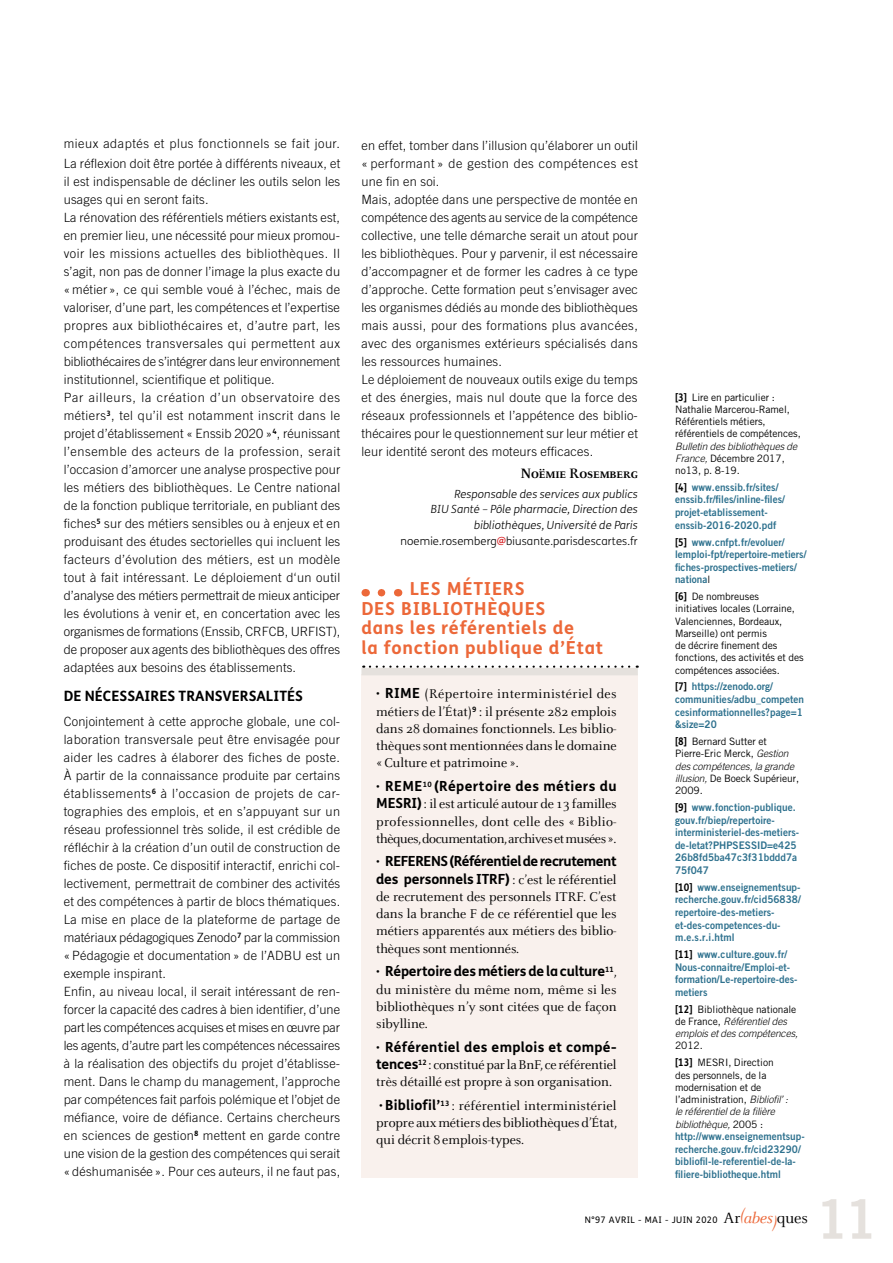
<style>
.page{position:relative;width:893px;height:1263px;background:#fff}
.page>*{position:absolute;margin:0;border:0;box-sizing:border-box;transform-origin:0 0}
.t1{font:54px "Trade Gothic Bold Two";color:#e5e1dd}
.Titre_encadré{font:700 18px/19.5px "FS Me";letter-spacing:.04em;color:#ec6839}
.Signature_nom{font:700 15px "Celeste Caps";letter-spacing:-.005em;color:#000}
.Inter_ABES{font:700 14.25px "FS Me";letter-spacing:.005em;color:#000}
.Texte_encadré{font:13.95px/17.2px "Celeste";color:#000;text-align:justify}
.TEXTE_COUrant_Trade{font:300 12.75px/18px "Trade Gothic";letter-spacing:.015em;color:#000;text-align:justify}
.TEXTE_COUrant_Trade-2{font:300 12.75px "Trade Gothic";letter-spacing:.04em;color:#000}
.Signature{font:italic 300 11.25px/15.8px "FS Me";letter-spacing:.01em;color:#000;text-align:right}
.Signature-2{font:300 11.25px "FS Me";letter-spacing:.01em;color:#000}
.Note{font:10.5px/12.6px "Trade Gothic Bold Two";letter-spacing:.005em;color:#2e718e;scale:.95 1}
.Note-2{font:10.2px/12.3px "Trade Gothic";letter-spacing:-.005em;color:#000}
.Note-3{font:italic 300 10.2px/12.3px "Trade Gothic";letter-spacing:-.005em;color:#000}
.t2{font:9px "FS Me";letter-spacing:.05em;color:#000}
.s1{font-weight:400;color:#d51c20}
.s2{font-family:"FS Me";font-weight:700}
.s3{font-family:"FS Me";font-weight:700;font-size:10.5px}
.s4{font-weight:300;font-style:italic}
.s5{font-family:"FS Me";font-weight:700;color:#000}
.s6{font-family:"Trade Gothic";font-size:10.2px;color:#000}
.s7{font-family:"FS Me";font-weight:700;font-style:normal;font-size:10.5px}
.s8{font-weight:400;font-style:normal}
.s9{font-family:"Celeste";font-size:16.5px}
.s10{font-family:"Celeste";font-style:italic;font-size:16.5px;color:#ec6839}
</style>
<div class="page">
<div style="left:361px;top:674px;width:277px;height:504px;background:#f9f1ed"></div>
<svg style="left:370px;top:665px;width:268px;height:3px"></svg>
<div style="left:361px;top:668px;width:277px;height:7px;background:#e5e1dd"></div>
<svg style="left:381px;top:589px;width:5px;height:7px"></svg>
<p class="TEXTE_COUrant_Trade-2" style="left:64px;top:136px;width:278px">mieux adaptés et plus fonctionnels se fait jour.</p>
<p class="TEXTE_COUrant_Trade" style="left:64px;top:154px;width:278px">La réflexion doit être portée à différents niveaux, et il est indispensable de décliner les outils selon les usages qui en seront faits.</p>
<p class="TEXTE_COUrant_Trade" style="left:64px;top:208px;width:278px">La rénovation des référentiels métiers existants est, en premier lieu, une nécessité pour mieux promou&shy;voir les missions actuelles des bibliothèques. Il s’agit, non pas de donner l’image la plus exacte du « métier », ce qui semble voué à l’échec, mais de valoriser, d’une part, les compétences et l’expertise propres aux bibliothécaires et, d’autre part, les compétences transversales qui permettent aux bibliothécaires de s’intégrer dans leur environnement institutionnel, scientifique et politique.</p>
<p class="TEXTE_COUrant_Trade" style="left:64px;top:388px;width:278px">Par ailleurs, la création d’un observatoire des métiers<sup>3</sup>, tel qu’il est notamment inscrit dans le projet d’établissement « Enssib 2020 »<sup>4</sup>, réunissant l’ensemble des acteurs de la profession, serait l’occasion d’amorcer une analyse prospective pour les métiers des bibliothèques. Le Centre national de la fonction publique territoriale, en publiant des fiches<sup>5</sup> sur des métiers sensibles ou à enjeux et en produisant des études sectorielles qui incluent les facteurs d’évolution des métiers, est un modèle tout à fait intéressant. Le déploiement d‘un outil d’analyse des métiers permettrait de mieux anticiper les évolutions à venir et, en concertation avec les organismes de formations (Enssib, CRFCB, URFIST), de proposer aux agents des bibliothèques des offres adaptées aux besoins des établissements.</p>
<p class="Inter_ABES" style="left:64px;top:685px;width:241px">DE NÉCESSAIRES TRANSVERSALITÉS</p>
<p class="TEXTE_COUrant_Trade" style="left:64px;top:712px;width:278px">Conjointement à cette approche globale, une col&shy;laboration transversale peut être envisagée pour aider les cadres à élaborer des fiches de poste.<br>À partir de la connaissance produite par certains établissements<sup>6</sup> à l’occasion de projets de car&shy;tographies des emplois, et en s’appuyant sur un réseau professionnel très solide, il est crédible de réfléchir à la création d’un outil de construction de fiches de poste. Ce dispositif interactif, enrichi col&shy;lectivement, permettrait de combiner des activités et des compétences à partir de blocs thématiques.<br>La mise en place de la plateforme de partage de matériaux pédagogiques Zenodo<sup>7</sup> par la commission « Pédagogie et documentation » de l’ADBU est un exemple inspirant.</p>
<p class="TEXTE_COUrant_Trade" style="left:64px;top:982px;width:278px">Enfin, au niveau local, il serait intéressant de ren&shy;forcer la capacité des cadres à bien identifier, d’une part les compétences acquises et mises en œuvre par les agents, d’autre part les compétences nécessaires à la réalisation des objectifs du projet d’établisse&shy;ment. Dans le champ du management, l’approche par compétences fait parfois polémique et l’objet de méfiance, voire de défiance. Certains chercheurs en sciences de gestion<sup>8</sup> mettent en garde contre une vision de la gestion des compétences qui serait « déshumanisée ». Pour ces auteurs, il ne faut pas,</p>
<p class="TEXTE_COUrant_Trade" style="left:361px;top:136px;width:278px">en effet, tomber dans l’illusion qu’élaborer un outil « performant » de gestion des compétences est une fin en soi.</p>
<p class="TEXTE_COUrant_Trade" style="left:361px;top:190px;width:278px">Mais, adoptée dans une perspective de montée en compétence des agents au service de la compétence collective, une telle démarche serait un atout pour les bibliothèques. Pour y parvenir, il est nécessaire d’accompagner et de former les cadres à ce type d’approche. Cette formation peut s’envisager avec les organismes dédiés au monde des bibliothèques mais aussi, pour des formations plus avancées, avec des organismes extérieurs spécialisés dans les ressources humaines.</p>
<p class="TEXTE_COUrant_Trade" style="left:361px;top:370px;width:278px">Le déploiement de nouveaux outils exige du temps et des énergies, mais nul doute que la force des réseaux professionnels et l’appétence des biblio&shy;thécaires pour le questionnement sur leur métier et leur identité seront des moteurs efficaces.</p>
<p class="Signature_nom" style="left:520px;top:465px;width:119px">Noëmie Rosemberg</p>
<p class="Signature" style="left:454px;top:485px;width:185px">Responsable des services aux publics</p>
<p class="Signature" style="left:431px;top:501px;width:208px">BIU Santé – Pôle pharmacie, Direction des bibliothèques, Université de Paris</p>
<p class="Signature-2" style="left:400px;top:533px;width:239px">noemie.rosemberg<span class="s1">@</span>biusante.parisdescartes.fr</p>
<p class="Titre_encadré" style="left:361px;top:578px;width:186px;text-indent:48px">LES MÉTIERS<br>DES BIBLIOTHÈQUES</p>
<p class="Titre_encadré" style="left:361px;top:617px;width:243px">dans les référentiels de<br>la fonction publique d’État</p>
<p class="Texte_encadré" style="left:376px;top:686px;width:242px">• <span class="s2">RIME</span> (Répertoire interministériel des métiers de l’État)<sup>9</sup> : il présente 282 emplois dans 28 domaines fonctionnels. Les biblio&shy;thèques sont mentionnées dans le domaine «Culture et patrimoine ».</p>
<p class="Texte_encadré" style="left:376px;top:779px;width:242px">• <span class="s2">REME</span><sup>10</sup> <span class="s2">(Répertoire des métiers du MESRI)</span> : il est articulé autour de 13 familles professionnelles, dont celle des « Biblio&shy;thèques, documentation, archives et musées».</p>
<p class="Texte_encadré" style="left:376px;top:854px;width:242px">• <span class="s2">REFERENS (Référentiel de recrutement des personnels ITRF)</span> : c’est le référentiel de recrutement des personnels ITRF. C’est dans la branche F de ce référentiel que les métiers apparentés aux métiers des biblio&shy;thèques sont mentionnés.</p>
<p class="Texte_encadré" style="left:376px;top:964px;width:242px">• <span class="s2">Répertoire des métiers de la culture</span><sup>11</sup>, du ministère du même nom, même si les bibliothèques n’y sont citées que de façon sibylline.</p>
<p class="Texte_encadré" style="left:376px;top:1039px;width:242px">• <span class="s2">Référentiel des emplois et compé&shy;tences</span><sup>12</sup> : constitué par la BnF, ce référentiel très détaillé est propre à son organisation.</p>
<p class="Texte_encadré" style="left:376px;top:1097px;width:242px">• <span class="s2">Bibliofil’</span><sup>13</sup> : référentiel interministériel propre aux métiers des bibliothèques d’État, qui décrit 8emplois-types.</p>
<p class="Note-2" style="left:675px;top:391px;width:127px"><span class="s3">[3]</span> Lire en particulier :<br>Nathalie Marcerou-Ramel,<br>Référentiels métiers, référentiels de compétences,<br><span class="s4">Bulletin des bibliothèques de<br>France,</span> Décembre 2017, no13, p. 8‑19.</p>
<p class="Note" style="left:675px;top:481px;width:117px"><span class="s5">[4]</span> www.enssib.fr/sites/ enssib.fr/files/inline-files/ projet-etablissement&shy;enssib-2016-2020.pdf</p>
<p class="Note" style="left:675px;top:535px;width:140px"><span class="s5">[5]</span> www.cnfpt.fr/evoluer/ lemploi-fpt/repertoire-metiers/ fiches-prospectives-metiers/ nationa<span class="s6">l</span></p>
<p class="Note-2" style="left:675px;top:590px;width:130px"><span class="s3">[6]</span> De nombreuses initiatives locales (Lorraine,<br>Valenciennes, Bordeaux,<br>Marseille) ont permis<br>de décrire finement des fonctions, des activités et des compétences associées.</p>
<p class="Note" style="left:675px;top:680px;width:137px"><span class="s5">[7]</span> https://zenodo.org/ communities/adbu_competen cesinformationnelles?page=1 &amp;size=20</p>
<p class="Note-2" style="left:675px;top:735px;width:126px"><span class="s3">[8]</span> Bernard Sutter et<br>Pierre-Eric Merck, <span class="s4">Gestion des compétences, la grande illusion,</span> De Boeck Supérieur,<br>2009.</p>
<p class="Note" style="left:675px;top:801px;width:132px"><span class="s5">[9]</span> www.fonction-publique. gouv.fr/biep/repertoire&shy;interministeriel-des-metiers&shy;de-letat?PHPSESSID=e425<br>26b8fd5ba47c3f31bddd7a<br>75f047</p>
<p class="Note" style="left:675px;top:880px;width:134px"><span class="s5">[10]</span> www.enseignementsup&shy;recherche.gouv.fr/cid56838/ repertoire-des-metiers&shy;et-des-competences-du&shy;m.e.s.r.i.html</p>
<p class="Note" style="left:675px;top:948px;width:130px"><span class="s5">[11]</span> www.culture.gouv.fr/<br>Nous-connaitre/Emploi-et&shy;formation/Le-repertoire-des&shy;metiers</p>
<p class="Note-3" style="left:675px;top:1003px;width:124px"><span class="s7">[12]</span> <span class="s8">Bibliothèque nationale de France,</span> Référentiel des emplois et des compétences,<br><span class="s8">2012.</span></p>
<p class="Note-2" style="left:675px;top:1056px;width:114px"><span class="s3">[13]</span> MESRI, Direction des personnels, de la modernisation et de l’administration, <span class="s4">Bibliofil’ : le référentiel de la filière bibliothèque,</span> 2005 :</p>
<p class="Note" style="left:675px;top:1130px;width:138px">http://www.enseignementsup&shy;recherche.gouv.fr/cid23290/ bibliofil-le-referentiel-de-la&shy;filiere-bibliotheque.html</p>
<p class="t2" style="left:585px;top:1214px;width:225px">N°97 AVRIL - MAI - JUIN 2020 <span class="s9">Ar</span><sup>(</sup><span class="s10">abes)</span><span class="s9">ques</span></p>
<h1 class="t1" style="left:815px;top:1186px;width:63px">11</h1>
</div>
